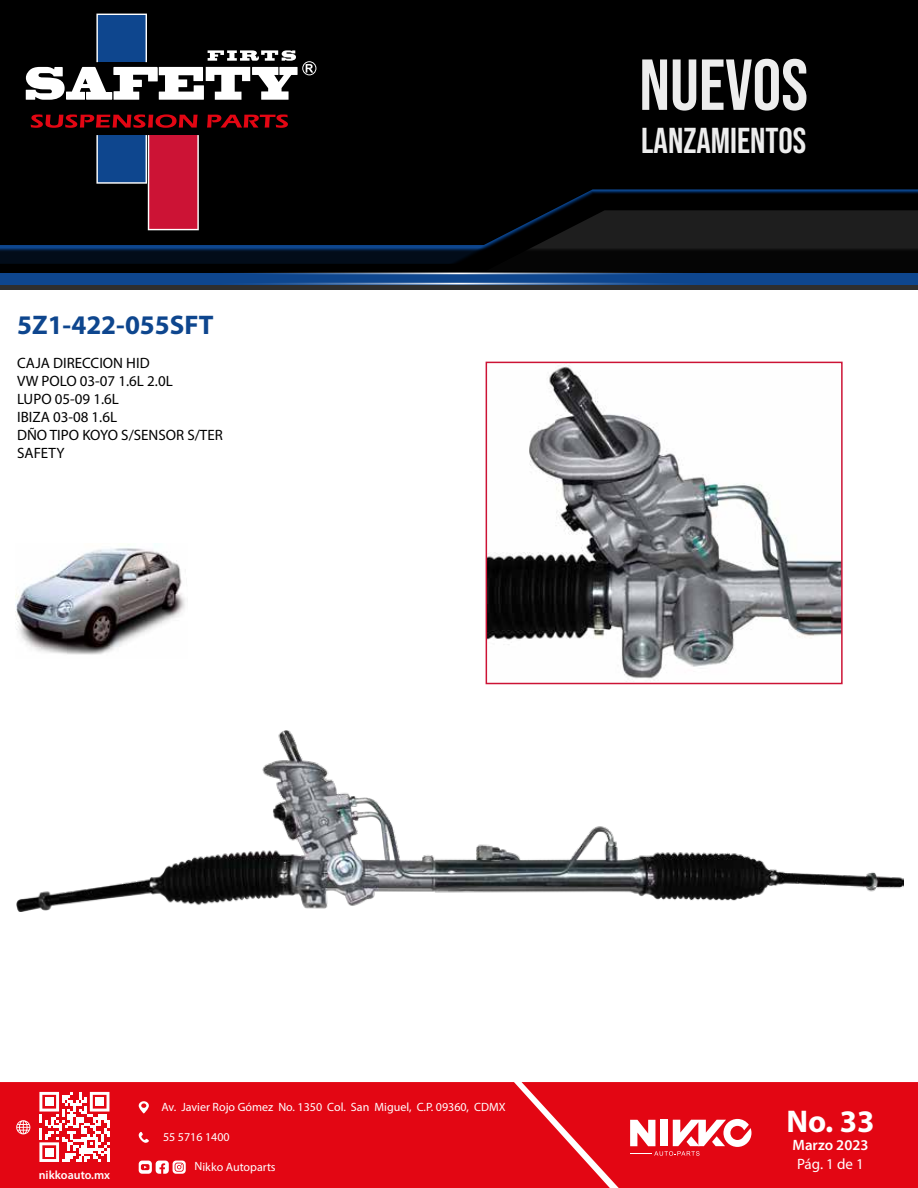
<style>
.page{position:relative;width:918px;height:1188px;background:#fff}
.page>*{position:absolute;margin:0;border:0;box-sizing:border-box;transform-origin:0 0}
.t1{font:72px "Bebas Neue";color:#ededed}
.t2{font:36px "Bebas Neue";color:#ededed}
.t3{font:700 31.5px "Myriad Pro";color:#fff}
.t4{font:700 27px "Myriad Pro";color:#0e468e}
.t5{font:15px/18px "Myriad Pro";color:#000}
.t6{font:600 15px "Myriad Pro";color:#fff}
.t7{font:15px "Myriad Pro";color:#fff}
.t8{font:12px "Myriad Pro";color:#fff}
.t9{font:600 12px "Myriad Pro";color:#fff}
</style>
<div class="page">
<div style="left:0;top:0;width:918px;height:273px;background:#000"></div>
<svg style="left:0;top:189px;width:918px;height:59px"></svg>
<svg style="left:443px;top:190px;width:475px;height:58px"></svg>
<svg style="left:0;top:248px;width:918px;height:1px"></svg>
<svg style="left:0;top:249px;width:918px;height:1px"></svg>
<svg style="left:0;top:250px;width:482px;height:1px"></svg>
<svg style="left:0;top:251px;width:478px;height:1px"></svg>
<svg style="left:0;top:252px;width:476px;height:1px"></svg>
<svg style="left:0;top:253px;width:474px;height:1px"></svg>
<svg style="left:0;top:254px;width:472px;height:1px"></svg>
<svg style="left:0;top:255px;width:470px;height:1px"></svg>
<svg style="left:0;top:256px;width:468px;height:1px"></svg>
<svg style="left:0;top:257px;width:466px;height:1px"></svg>
<svg style="left:0;top:258px;width:464px;height:1px"></svg>
<svg style="left:0;top:259px;width:462px;height:1px"></svg>
<div style="left:0;top:260px;width:918px;height:26px;background:linear-gradient(to right,#010e1e,#050300)"></div>
<svg style="left:0;top:264px;width:918px;height:26px"></svg>
<div style="left:0;top:273px;width:918px;height:11px;background:#0e468e"></div>
<svg style="left:117px;top:273px;width:684px;height:1px"></svg>
<svg style="left:117px;top:283px;width:684px;height:1px"></svg>
<div style="left:0;top:1082px;width:522px;height:106px;background:#e30613"></div>
<svg style="left:39px;top:1092px;width:70px;height:70px"></svg>
<div style="left:45px;top:1098px;width:8px;height:8px;background:#fff"></div>
<div style="left:95px;top:1098px;width:9px;height:8px;background:#fff"></div>
<div style="left:45px;top:1148px;width:8px;height:8px;background:#fff"></div>
<svg style="left:16px;top:1120px;width:14px;height:14px"></svg>
<svg style="left:139px;top:1101px;width:10px;height:12px"></svg>
<svg style="left:139px;top:1132px;width:10px;height:11px"></svg>
<svg style="left:139px;top:1161px;width:47px;height:13px"></svg>
<svg style="left:522px;top:1082px;width:396px;height:106px;background:#e41723"></svg>
<svg style="left:31px;top:114px;width:167px;height:14px"></svg>
<svg style="left:207px;top:114px;width:81px;height:14px"></svg>
<svg style="left:96px;top:135px;width:103px;height:95px"></svg>
<svg style="left:26px;top:14px;width:290px;height:86px"></svg>
<img style="left:15px;top:544px;width:170px;height:111px">
<img style="left:16px;top:730px;width:887px;height:182px">
<img style="left:489px;top:365px;width:351px;height:314px">
<div style="left:486px;top:362px;width:357px;height:322px;border:2px solid #cc1335"></div>
<h3 class="t4" style="left:17px;top:308px;width:198px">5Z1-422-055SFT</h3>
<p class="t5" style="left:17px;top:354px;width:207px">CAJA DIRECCION HID<br>VW POLO 03-07 1.6L 2.0L<br>LUPO 05-09 1.6L<br>IBIZA 03-08 1.6L<br>DÑO TIPO KOYO S/SENSOR S/TER<br>SAFETY</p>
<h1 class="t1" style="left:639px;top:44px;width:170px">NUEVOS</h1>
<h2 class="t2" style="left:641px;top:120px;width:167px">LANZAMIENTOS</h2>
<p class="t9" style="left:39px;top:1167px;width:73px">nikkoauto.mx</p>
<p class="t8" style="left:161px;top:1099px;width:346px">Av. Javier Rojo Gómez No. 1350 Col. San Miguel, C.P. 09360, CDMX</p>
<p class="t8" style="left:163px;top:1129px;width:68px">55 5716 1400</p>
<p class="t8" style="left:194px;top:1159px;width:83px">Nikko Autoparts</p>
<h3 class="t3" style="left:786px;top:1101px;width:90px">No. 33</h3>
<p class="t6" style="left:793px;top:1136px;width:77px">Marzo 2023</p>
<p class="t7" style="left:797px;top:1155px;width:68px">Pág. 1 de 1</p>
</div>
